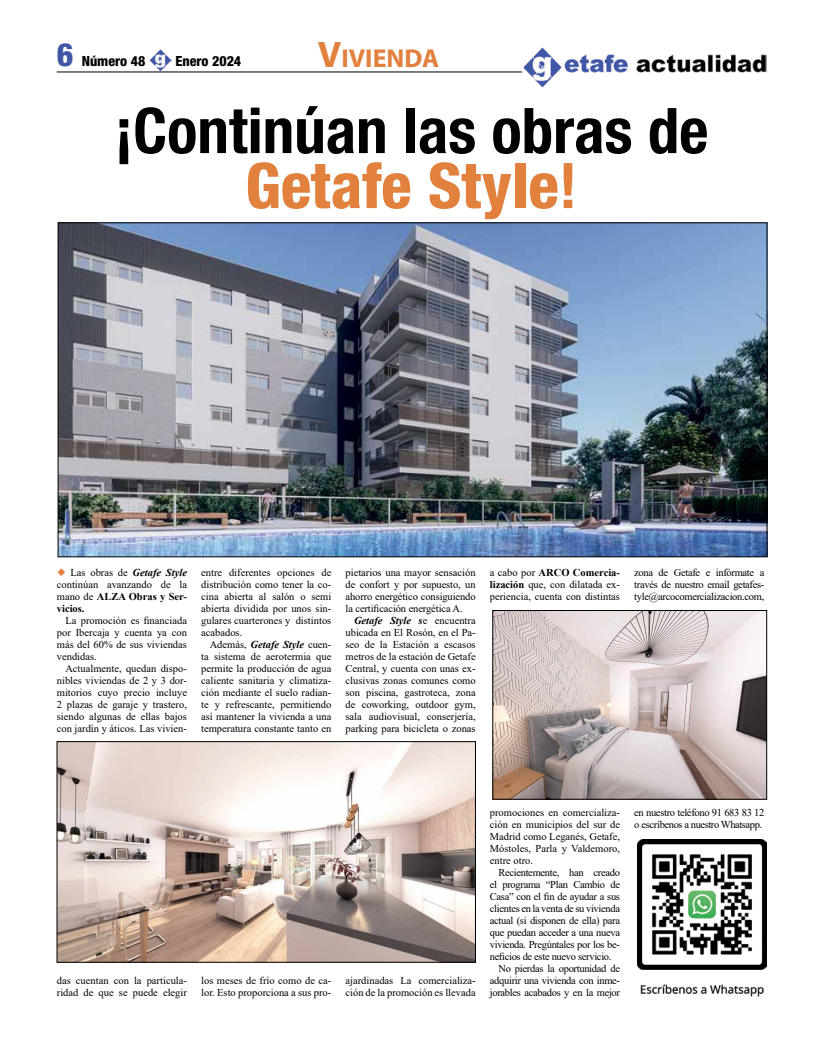
<style>
.page{position:relative;width:823px;height:1049px;background:#fff}
.page>*{position:absolute;margin:0;border:0;box-sizing:border-box;transform-origin:0 0}
.t1{font:700 condensed 63px/55px "Helvetica Neue";color:#000;text-align:center}
.t2{font:800 condensed 32px "Helvetica Neue";color:#4057a6}
.t3{font:700 25.9px "Myriad Pro";color:#e2803d}
.t4{font:800 condensed 14px "Helvetica Neue";color:#000}
.t5{font:10.5px/12px "Times New Roman";color:#000;text-align:justify}
.t6{font:10.5px/12px "Times New Roman";letter-spacing:-.03em;color:#000}
.s1{font-size:37px}
.s2{font-weight:800;color:#e2803d}
.s3{color:#e2803d}
.s4{font-weight:700;font-style:italic}
.s5{font-weight:700}
</style>
<div class="page">
<img style="left:149px;top:49px;width:23px;height:22px">
<hr style="left:57px;top:72px;width:708px;height:1px;background:#000">
<img style="left:521px;top:47px;width:244px;height:41px">
<img style="left:60px;top:225px;width:704px;height:330px">
<img style="left:59px;top:743px;width:414px;height:217px">
<div style="left:57px;top:741px;width:418px;height:221px;border:1px solid #000"></div>
<img style="left:637px;top:840px;width:129px;height:157px">
<img style="left:494px;top:612px;width:270px;height:185px">
<div style="left:492px;top:610px;width:274px;height:189px;border:1px solid #000"></div>
<h2 class="t2" style="left:57px;top:34px;width:18px">6</h2>
<h3 class="t4" style="left:82px;top:52px;width:65px">Número 48</h3>
<h3 class="t4" style="left:175px;top:52px;width:67px">Enero 2024</h3>
<h3 class="t3" style="left:317px;top:41px;width:123px"><span class="s1">V</span>IVIENDA</h3>
<h1 class="t1" style="left:114px;top:102px;width:595px">¡Continúan las obras de<br><span class="s2">Getafe Style</span><span class="s3">!</span></h1>
<p class="t5" style="left:57px;top:566px;width:132px;text-indent:14px">Las obras de <span class="s4">Getafe Style </span>continúan avanzando de la mano de <span class="s5">ALZA Obras y Ser&shy;vicios.</span></p>
<p class="t5" style="left:57px;top:614px;width:132px;text-indent:9px">La promoción es financiada por Ibercaja y cuenta ya con más del 60% de sus viviendas vendidas.</p>
<p class="t5" style="left:57px;top:662px;width:132px;text-indent:9px">Actualmente, quedan dispo&shy;nibles viviendas de 2 y 3 dor&shy;mitorios cuyo precio incluye 2 plazas de garaje y trastero, siendo algunas de ellas bajos con jardín y áticos. Las vivien-</p>
<p class="t5" style="left:201px;top:566px;width:132px">entre diferentes opciones de distribución como tener la co&shy;cina abierta al salón o semi abierta dividida por unos sin&shy;gulares cuarterones y distintos acabados.</p>
<p class="t5" style="left:201px;top:638px;width:132px;text-indent:9px">Además, <span class="s4">Getafe Style</span> cuen&shy;ta sistema de aerotermia que permite la producción de agua caliente sanitaria y climatiza&shy;ción mediante el suelo radian&shy;te y refrescante, permitiendo así mantener la vivienda a una temperatura constante tanto en</p>
<p class="t5" style="left:345px;top:566px;width:132px">pietarios una mayor sensación de confort y por supuesto, un ahorro energético consiguiendo la certificación energética A.</p>
<p class="t5" style="left:345px;top:614px;width:132px;text-indent:9px"><span class="s4">Getafe Style s</span>e encuentra ubicada en El Rosón, en el Pa&shy;seo de la Estación a escasos metros de la estación de Getafe Central, y cuenta con unas ex&shy;clusivas zonas comunes como son piscina, gastroteca, zona de coworking, outdoor gym, sala audiovisual, conserjería, parking para bicicleta o zonas</p>
<p class="t5" style="left:489px;top:566px;width:132px">a cabo por <span class="s5">ARCO Comercia&shy;lización</span> que, con dilatada ex&shy;periencia, cuenta con distintas</p>
<p class="t5" style="left:634px;top:566px;width:132px">zona de Getafe e infórmate a través de nuestro email getafes&shy;tyle@arcocomercializacion.com,</p>
<p class="t5" style="left:57px;top:974px;width:132px">das cuentan con la particula&shy;ridad de que se puede elegir</p>
<p class="t5" style="left:201px;top:974px;width:132px">los meses de frío como de ca&shy;lor. Esto proporciona a sus pro-</p>
<p class="t5" style="left:345px;top:974px;width:132px">ajardinadas La comercializa&shy;ción de la promoción es llevada</p>
<p class="t5" style="left:489px;top:806px;width:132px">promociones en comercializa&shy;ción en municipios del sur de Madrid como Leganés, Getafe, Móstoles, Parla y Valdemoro, entre otro.</p>
<p class="t6" style="left:498px;top:866px;width:123px">Recientemente, han creado</p>
<p class="t6" style="left:489px;top:878px;width:132px">el programa “Plan Cambio de</p>
<p class="t6" style="left:489px;top:890px;width:132px">Casa” con el fin de ayudar a sus</p>
<p class="t6" style="left:489px;top:902px;width:132px">clientes en la venta de su vivienda</p>
<p class="t6" style="left:489px;top:914px;width:132px">actual (si disponen de ella) para</p>
<p class="t6" style="left:489px;top:926px;width:132px">que puedan acceder a una nueva</p>
<p class="t6" style="left:489px;top:938px;width:132px">vivienda. Pregúntales por los be-</p>
<p class="t6" style="left:489px;top:950px;width:123px">neficios de este nuevo servicio.</p>
<p class="t6" style="left:498px;top:962px;width:123px">No pierdas la oportunidad de</p>
<p class="t6" style="left:489px;top:974px;width:132px">adquirir una vivienda con inme-</p>
<p class="t6" style="left:489px;top:986px;width:132px">jorables acabados y en la mejor</p>
<p class="t6" style="left:634px;top:806px;width:132px">en nuestro teléfono 91 683 83 12 o escríbenos a nuestro Whatsapp.</p>
</div>
